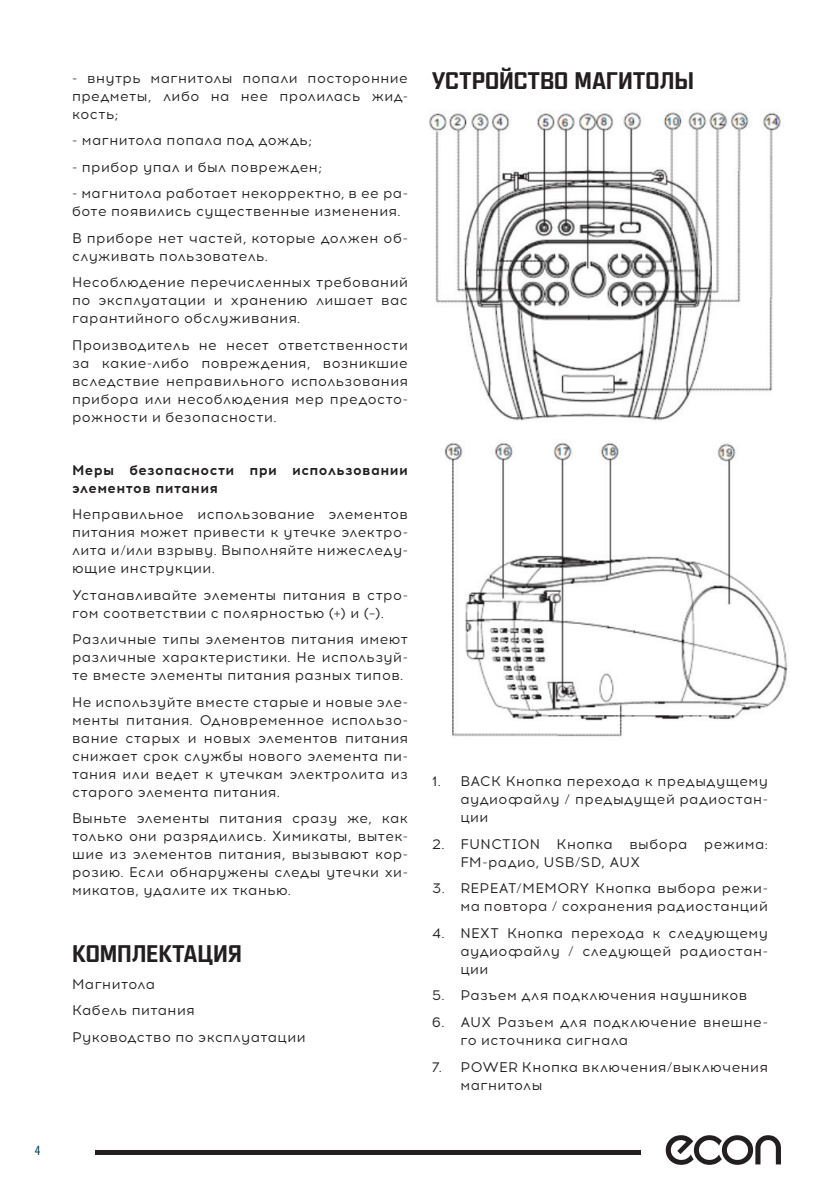
<style>
.page{position:relative;width:840px;height:1191px;background:#fff}
.page>*{position:absolute;margin:0;border:0;box-sizing:border-box;transform-origin:0 0}
.t1{font:700 22px "Match TV";letter-spacing:.01em;color:#231f20}
.t2{font:condensed 14.2px "Myriad Pro";color:#013d59}
.t3{font:14px/18px "Acrom";letter-spacing:.03em;color:#231f20;text-align:justify}
.t4{font:700 14px/18px "Acrom";letter-spacing:.025em;color:#231f20}
</style>
<div class="page">
<hr style="left:95px;top:1150px;width:545px;height:4px;background:#231f20">
<svg style="left:665px;top:1135px;width:115px;height:29px"></svg>
<img style="left:429px;top:110px;width:352px;height:311px">
<img style="left:444px;top:442px;width:344px;height:295px">
<p class="t2" style="left:35px;top:1141px;width:7px">4</p>
<p class="t3" style="left:72px;top:69px;width:337px">- внутрь магнитолы попали посторонние предметы, либо на нее пролилась жид&shy;кость;</p>
<p class="t3" style="left:72px;top:132px;width:241px">- магнитола попала под дождь;</p>
<p class="t3" style="left:72px;top:158px;width:251px">- прибор упал и был поврежден;</p>
<p class="t3" style="left:72px;top:185px;width:337px">- магнитола работает некорректно, в ее ра&shy;боте появились существенные изменения.</p>
<p class="t3" style="left:72px;top:229px;width:337px">В приборе нет частей, которые должен об&shy;служивать пользователь.</p>
<p class="t3" style="left:72px;top:274px;width:337px">Несоблюдение перечисленных требований по эксплуатации и хранению лишает вас гарантийного обслуживания.</p>
<p class="t3" style="left:72px;top:336px;width:337px">Производитель не несет ответственности за какие-либо повреждения, возникшие вследствие неправильного использования прибора или несоблюдения мер предосто&shy;рожности и безопасности.</p>
<p class="t4" style="left:72px;top:461px;width:337px">Меры безопасности при использовании элементов питания</p>
<p class="t3" style="left:72px;top:506px;width:337px">Неправильное использование элементов питания может привести к утечке электро&shy;лита и/или взрыву. Выполняйте нижеследу&shy;ющие инструкции.</p>
<p class="t3" style="left:72px;top:586px;width:337px">Устанавливайте элементы питания в стро&shy;гом соответствии с полярностью (+) и (–).</p>
<p class="t3" style="left:72px;top:631px;width:337px">Различные типы элементов питания имеют различные характеристики. Не используй&shy;те вместе элементы питания разных типов.</p>
<p class="t3" style="left:72px;top:693px;width:337px">Не используйте вместе старые и новые эле&shy;менты питания. Одновременное использо&shy;вание старых и новых элементов питания снижает срок службы нового элемента пи&shy;тания или ведет к утечкам электролита из старого элемента питания.</p>
<p class="t3" style="left:72px;top:810px;width:337px">Выньте элементы питания сразу же, как только они разрядились. Химикаты, вытек&shy;шие из элементов питания, вызывают кор&shy;розию. Если обнаружены следы утечки хи&shy;микатов, удалите их тканью.</p>
<h1 class="t1" style="left:72px;top:941px;width:171px">КОМПЛЕКТАЦИЯ</h1>
<p class="t3" style="left:72px;top:971px;width:235px;line-height:26.6px;text-align:left">Магнитола<br>Кабель питания<br>Руководство по эксплуатации</p>
<h1 class="t1" style="left:432px;top:67px;width:263px">УСТРОЙСТВО МАГИТОЛЫ</h1>
<p class="t3" style="left:460px;top:773px;width:309px;text-indent:-28px">1. BACK Кнопка перехода к предыдущему аудиофайлу / предыдущей радиостан&shy;ции</p>
<p class="t3" style="left:460px;top:835px;width:309px;text-indent:-28px">2. FUNCTION Кнопка выбора режима:<br>FM-радио, USB/SD, AUX</p>
<p class="t3" style="left:432px;top:880px;width:337px;text-align:right">3. REPEAT/MEMORY Кнопка выбора режи&shy;ма повтора / сохранения радиостанций</p>
<p class="t3" style="left:460px;top:924px;width:309px;text-indent:-28px">4. NEXT Кнопка перехода к следующему аудиофайлу / следующей радиостан&shy;ции</p>
<p class="t3" style="left:432px;top:987px;width:316px">5. Разъем для подключения наушников</p>
<p class="t3" style="left:460px;top:1013px;width:309px;text-indent:-28px">6. AUX Разъем для подключение внешне&shy;го источника сигнала</p>
<p class="t3" style="left:460px;top:1058px;width:309px;text-indent:-28px">7. POWER Кнопка включения/выключения магнитолы</p>
</div>
